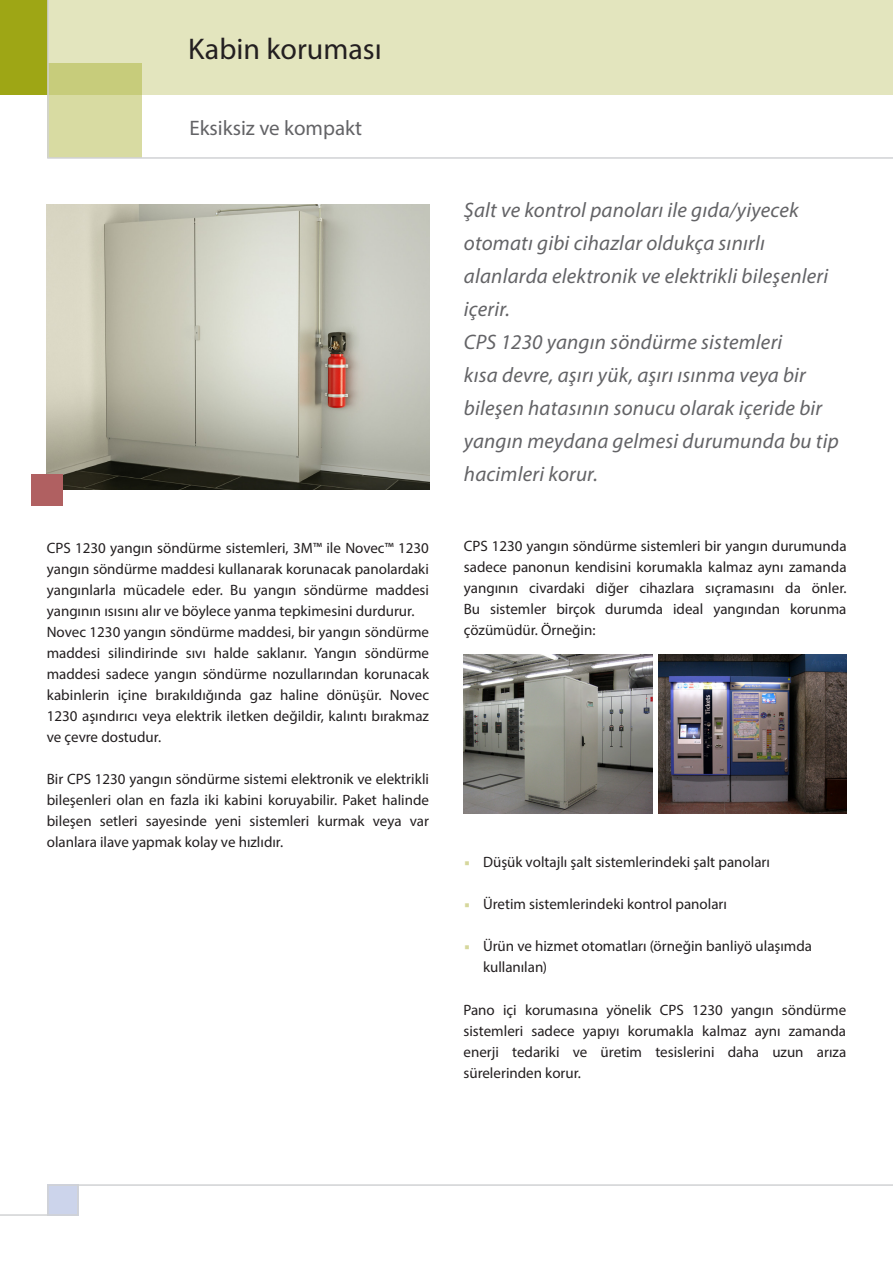
<style>
.page{position:relative;width:893px;height:1263px;background:#fff}
.page>*{position:absolute;margin:0;border:0;box-sizing:border-box;transform-origin:0 0}
.t1{font:30px "Myriad Pro";color:#231f20}
.t2{font:italic 21px/33px "Myriad Pro";letter-spacing:.01em;color:#636366}
.t3{font:21px "Myriad Pro";color:#636366}
.t4{font:15px/21px "Myriad Pro";color:#231f20;text-align:justify}
</style>
<div class="page">
<div style="left:0;top:0;width:47px;height:94px;background:#9ea615"></div>
<svg style="left:46px;top:0;width:847px;height:159px"></svg>
<svg style="left:0;top:1184px;width:893px;height:32px"></svg>
<img style="left:47px;top:204px;width:382px;height:286px">
<img style="left:464px;top:655px;width:188px;height:159px">
<img style="left:658px;top:655px;width:188px;height:159px">
<div style="left:31px;top:474px;width:32px;height:32px;background:#b06061"></div>
<p class="t1" style="left:188px;top:30px;width:195px">Kabin koruması</p>
<p class="t3" style="left:189px;top:115px;width:174px">Eksiksiz ve kompakt</p>
<p class="t4" style="left:47px;top:537px;width:384px">CPS 1230 yangın söndürme sistemleri, 3M™ ile Novec™ 1230 yangın söndürme maddesi kullanarak korunacak panolardaki yangınlarla mücadele eder. Bu yangın söndürme maddesi yangının ısısını alır ve böylece yanma tepkimesini durdurur.</p>
<p class="t4" style="left:47px;top:621px;width:384px">Novec 1230 yangın söndürme maddesi, bir yangın söndürme maddesi silindirinde sıvı halde saklanır. Yangın söndürme maddesi sadece yangın söndürme nozullarından korunacak kabinlerin içine bırakıldığında gaz haline dönüşür. Novec 1230 aşındırıcı veya elektrik iletken değildir, kalıntı bırakmaz ve çevre dostudur.</p>
<p class="t4" style="left:47px;top:768px;width:384px">Bir CPS 1230 yangın söndürme sistemi elektronik ve elektrikli bileşenleri olan en fazla iki kabini koruyabilir. Paket halinde bileşen setleri sayesinde yeni sistemleri kurmak veya var olanlara ilave yapmak kolay ve hızlıdır.</p>
<p class="t2" style="left:464px;top:193px;width:366px">Şalt ve kontrol panoları ile gıda/yiyecek otomatı gibi cihazlar oldukça sınırlı alanlarda elektronik ve elektrikli bileşenleri içerir.</p>
<p class="t2" style="left:464px;top:325px;width:376px">CPS 1230 yangın söndürme sistemleri<br>kısa devre, aşırı yük, aşırı ısınma veya bir bileşen hatasının sonucu olarak içeride bir yangın meydana gelmesi durumunda bu tip hacimleri korur.</p>
<p class="t4" style="left:464px;top:535px;width:384px">CPS 1230 yangın söndürme sistemleri bir yangın durumunda sadece panonun kendisini korumakla kalmaz aynı zamanda yangının civardaki diğer cihazlara sıçramasını da önler.<br>Bu sistemler birçok durumda ideal yangından korunma çözümüdür. Örneğin:</p>
<p class="t4" style="left:483px;top:852px;width:288px">Düşük voltajlı şalt sistemlerindeki şalt panoları</p>
<p class="t4" style="left:483px;top:894px;width:245px">Üretim sistemlerindeki kontrol panoları</p>
<p class="t4" style="left:483px;top:936px;width:330px">Ürün ve hizmet otomatları (örneğin banliyö ulaşımda kullanılan)</p>
<p class="t4" style="left:463px;top:999px;width:384px">Pano içi korumasına yönelik CPS 1230 yangın söndürme sistemleri sadece yapıyı korumakla kalmaz aynı zamanda enerji tedariki ve üretim tesislerini daha uzun arıza sürelerinden korur.</p>
</div>
